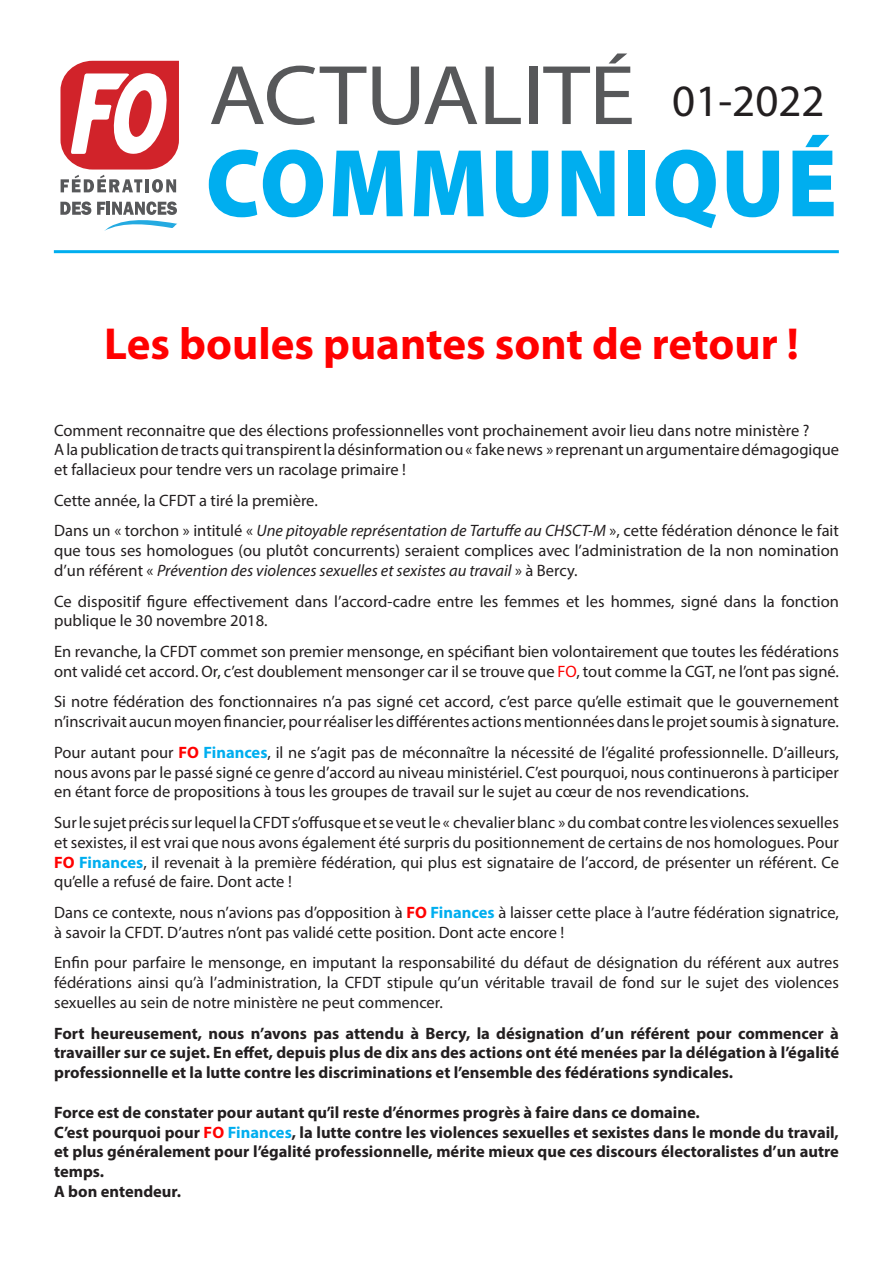
<style>
.page{position:relative;width:893px;height:1263px;background:#fff}
.page>*{position:absolute;margin:0;border:0;box-sizing:border-box;transform-origin:0 0}
.Sans_interligne{font:700 45px "Myriad Pro";color:#f00}
.t1{font:45px "Myriad Pro";color:#231f20}
.Sans_interligne-2{font:16.5px/19.8px "Myriad Pro";color:#231f20}
.Sans_interligne-3{font:700 16.5px/19.8px "Myriad Pro";color:#231f20;text-align:justify}
.s1{font-style:italic}
.s2{color:#f00}
.s3{font-weight:700;color:#f00}
.s4{font-weight:700;color:#00aeef}
.s5{color:#00aeef}
</style>
<div class="page">
<svg style="left:211px;top:66px;width:155px;height:59px"></svg>
<svg style="left:372px;top:67px;width:105px;height:58px"></svg>
<svg style="left:485px;top:67px;width:36px;height:57px"></svg>
<div style="left:529px;top:67px;width:8px;height:57px;background:#57585a"></div>
<svg style="left:543px;top:67px;width:47px;height:57px"></svg>
<svg style="left:596px;top:54px;width:36px;height:70px"></svg>
<svg style="left:209px;top:150px;width:114px;height:67px"></svg>
<svg style="left:333px;top:151px;width:70px;height:65px"></svg>
<svg style="left:414px;top:151px;width:70px;height:65px"></svg>
<svg style="left:496px;top:151px;width:52px;height:66px"></svg>
<svg style="left:562px;top:151px;width:52px;height:65px"></svg>
<div style="left:628px;top:151px;width:17px;height:65px;background:#00aeef"></div>
<svg style="left:656px;top:150px;width:60px;height:78px"></svg>
<svg style="left:727px;top:151px;width:52px;height:66px"></svg>
<svg style="left:792px;top:135px;width:42px;height:81px"></svg>
<hr style="left:54px;top:250px;width:785px;height:3px;background:#00aeef">
<svg style="left:60px;top:61px;width:119px;height:132px"></svg>
<svg style="left:60px;top:201px;width:31px;height:14px"></svg>
<svg style="left:97px;top:201px;width:80px;height:30px"></svg>
<p class="t1" style="left:672px;top:73px;width:154px">01-2022</p>
<p class="Sans_interligne" style="left:104px;top:314px;width:696px">Les boules puantes sont de retour !</p>
<p class="Sans_interligne-2" style="left:54px;top:420px;width:757px">Comment reconnaitre que des élections professionnelles vont prochainement avoir lieu dans notre ministère ?</p>
<p class="Sans_interligne-2" style="left:54px;top:440px;width:786px">A la publication de tracts qui transpirent la désinformation ou « fake news » reprenant un argumentaire démagogique et fallacieux pour tendre vers un racolage primaire !</p>
<p class="Sans_interligne-2" style="left:54px;top:490px;width:265px">Cette année, la CFDT a tiré la première.</p>
<p class="Sans_interligne-2" style="left:54px;top:521px;width:786px;text-align:justify">Dans un « torchon » intitulé « <span class="s1">Une pitoyable représentation de Tartuffe au CHSCT-M</span> », cette fédération dénonce le fait que tous ses homologues (ou plutôt concurrents) seraient complices avec l’administration de la non nomination d’un référent « <span class="s1">Prévention des violences sexuelles et sexistes au travail</span> » à Bercy.</p>
<p class="Sans_interligne-2" style="left:54px;top:591px;width:786px">Ce dispositif figure effectivement dans l’accord-cadre entre les femmes et les hommes, signé dans la fonction publique le 30 novembre 2018.</p>
<p class="Sans_interligne-2" style="left:54px;top:641px;width:786px">En revanche, la CFDT commet son premier mensonge, en spécifiant bien volontairement que toutes les fédérations ont validé cet accord. Or, c’est doublement mensonger car il se trouve que <span class="s2">FO</span>, tout comme la CGT, ne l’ont pas signé.</p>
<p class="Sans_interligne-2" style="left:54px;top:692px;width:786px">Si notre fédération des fonctionnaires n’a pas signé cet accord, c’est parce qu’elle estimait que le gouvernement n’inscrivait aucun moyen financier, pour réaliser les différentes actions mentionnées dans le projet soumis à signature.</p>
<p class="Sans_interligne-2" style="left:54px;top:742px;width:786px;text-align:justify">Pour autant pour <span class="s3">FO</span> <span class="s4">Finances</span>, il ne s’agit pas de méconnaître la nécessité de l’égalité professionnelle. D’ailleurs, nous avons par le passé signé ce genre d’accord au niveau ministériel. C’est pourquoi, nous continuerons à participer en étant force de propositions à tous les groupes de travail sur le sujet au cœur de nos revendications.</p>
<p class="Sans_interligne-2" style="left:54px;top:812px;width:786px;text-align:justify">Sur le sujet précis sur lequel la CFDT s’offusque et se veut le « chevalier blanc » du combat contre les violences sexuelles et sexistes, il est vrai que nous avons également été surpris du positionnement de certains de nos homologues. Pour <span class="s3">FO</span> <span class="s4">Finances</span>, il revenait à la première fédération, qui plus est signataire de l’accord, de présenter un référent. Ce qu’elle a refusé de faire. Dont acte !</p>
<p class="Sans_interligne-2" style="left:54px;top:902px;width:786px">Dans ce contexte, nous n’avions pas d’opposition à <span class="s3">FO</span> <span class="s4">Finances</span> à laisser cette place à l’autre fédération signatrice, à savoir la CFDT. D’autres n’ont pas validé cette position. Dont acte encore !</p>
<p class="Sans_interligne-2" style="left:54px;top:953px;width:786px;text-align:justify">Enfin pour parfaire le mensonge, en imputant la responsabilité du défaut de désignation du référent aux autres fédérations ainsi qu’à l’administration, la CFDT stipule qu’un véritable travail de fond sur le sujet des violences sexuelles au sein de notre ministère ne peut commencer.</p>
<p class="Sans_interligne-3" style="left:54px;top:1022px;width:786px">Fort heureusement, nous n’avons pas attendu à Bercy, la désignation d’un référent pour commencer à travailler sur ce sujet. En effet, depuis plus de dix ans des actions ont été menées par la délégation à l’égalité professionnelle et la lutte contre les discriminations et l’ensemble des fédérations syndicales.</p>
<p class="Sans_interligne-3" style="left:54px;top:1102px;width:647px">Force est de constater pour autant qu’il reste d’énormes progrès à faire dans ce domaine.</p>
<p class="Sans_interligne-3" style="left:54px;top:1121px;width:786px">C’est pourquoi pour <span class="s2">FO</span> <span class="s5">Finances</span>, la lutte contre les violences sexuelles et sexistes dans le monde du travail, et plus généralement pour l’égalité professionnelle, mérite mieux que ces discours électoralistes d’un autre temps.</p>
<p class="Sans_interligne-3" style="left:54px;top:1181px;width:128px">A bon entendeur.</p>
</div>
